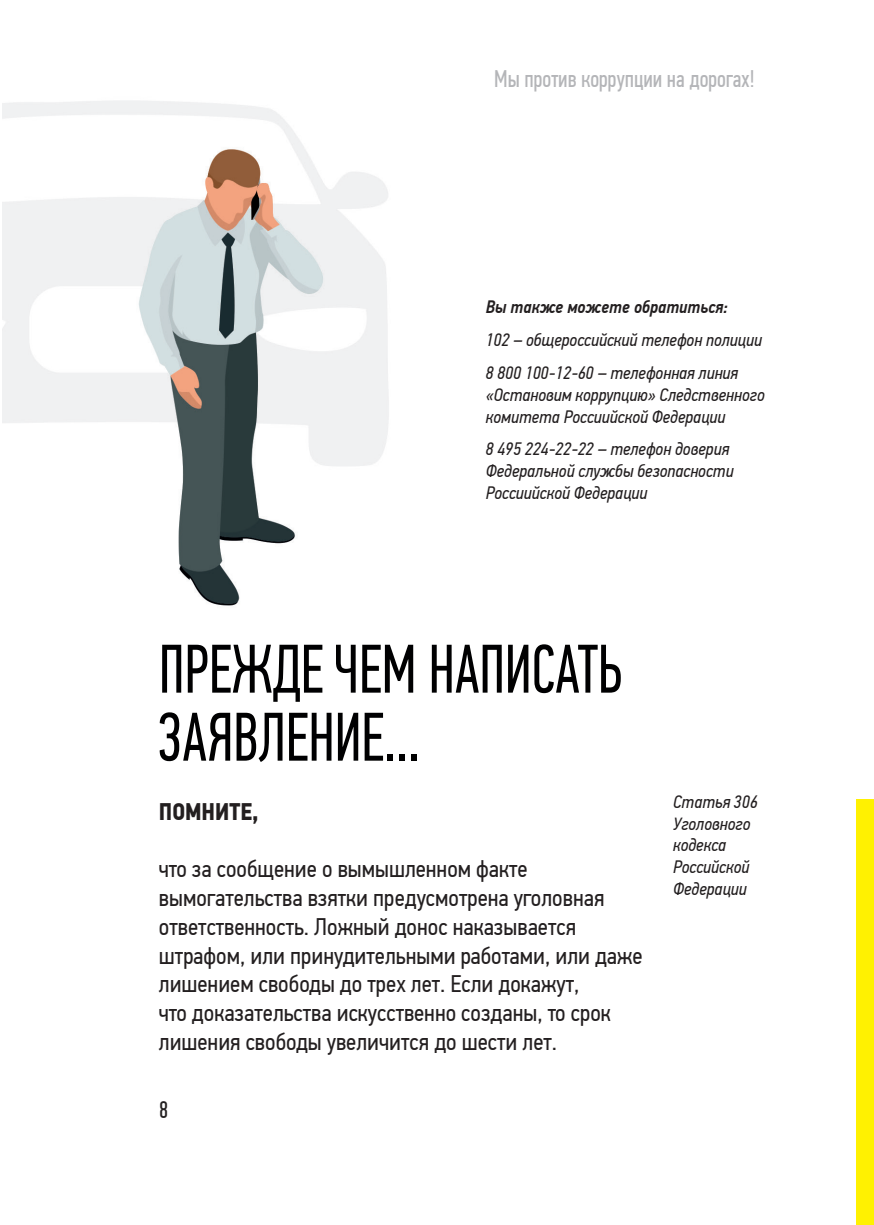
<style>
.page{position:relative;width:874px;height:1225px;background:#fff}
.page>*{position:absolute;margin:0;border:0;box-sizing:border-box;transform-origin:0 0}
.осн_текст{font:68.8px/68px "PF Din Text Comp Pro";color:#000001;scale:.9 1}
.t1{font:24px/28.8px "PF Din Text Cond Pro";color:#231f20}
.t2{font:24px "PF Din Text Comp Pro";color:#b4b5b8}
.t3{font:700 24px "PF Din Text Cond Pro";color:#231f20}
.t4{font:24px "PF Din Text Comp Pro";color:#231f20}
.t5{font:italic 18px/21.6px "PF Din Text Cond Pro";color:#231f20}
.t6{font:italic 500 18px "PF Din Text Cond Pro";color:#231f20}
</style>
<div class="page">
<img style="left:3px;top:100px;width:386px;height:506px">
<div style="left:856px;top:800px;width:17px;height:425px;background:#fff101"></div>
<p class="t2" style="left:494px;top:66px;width:262px">Мы против коррупции на дорогах!</p>
<p class="t6" style="left:485px;top:296px;width:243px">Вы также можете обратиться:</p>
<p class="t5" style="left:485px;top:329px;width:277px">102 – общероссийский телефон полиции</p>
<p class="t5" style="left:485px;top:362px;width:280px">8 800 100-12-60 – телефонная линия «Остановим коррупцию» Следственного комитета Россиийской Федерации</p>
<p class="t5" style="left:485px;top:439px;width:249px">8 495 224-22-22 – телефон доверия<br>Федеральной службы безопасности<br>Россиийской Федерации</p>
<p class="осн_текст" style="left:159px;top:636px;width:516px">ПРЕЖДЕ ЧЕМ НАПИСАТЬ<br>ЗАЯВЛЕНИЕ...</p>
<p class="t3" style="left:159px;top:796px;width:101px">ПОМНИТЕ,</p>
<p class="t1" style="left:159px;top:854px;width:485px">что за сообщение о вымышленном факте вымогательства взятки предусмотрена уголовная ответственность. Ложный донос наказывается штрафом, или принудительными работами, или даже лишением свободы до трех лет. Если докажут,<br>что доказательства искусственно созданы, то срок лишения свободы увеличится до шести лет.</p>
<p class="t4" style="left:159px;top:1096px;width:11px">8</p>
<p class="t5" style="left:672px;top:791px;width:86px">Статья 306<br>Уголовного кодекса<br>Российской<br>Федерации</p>
</div>
